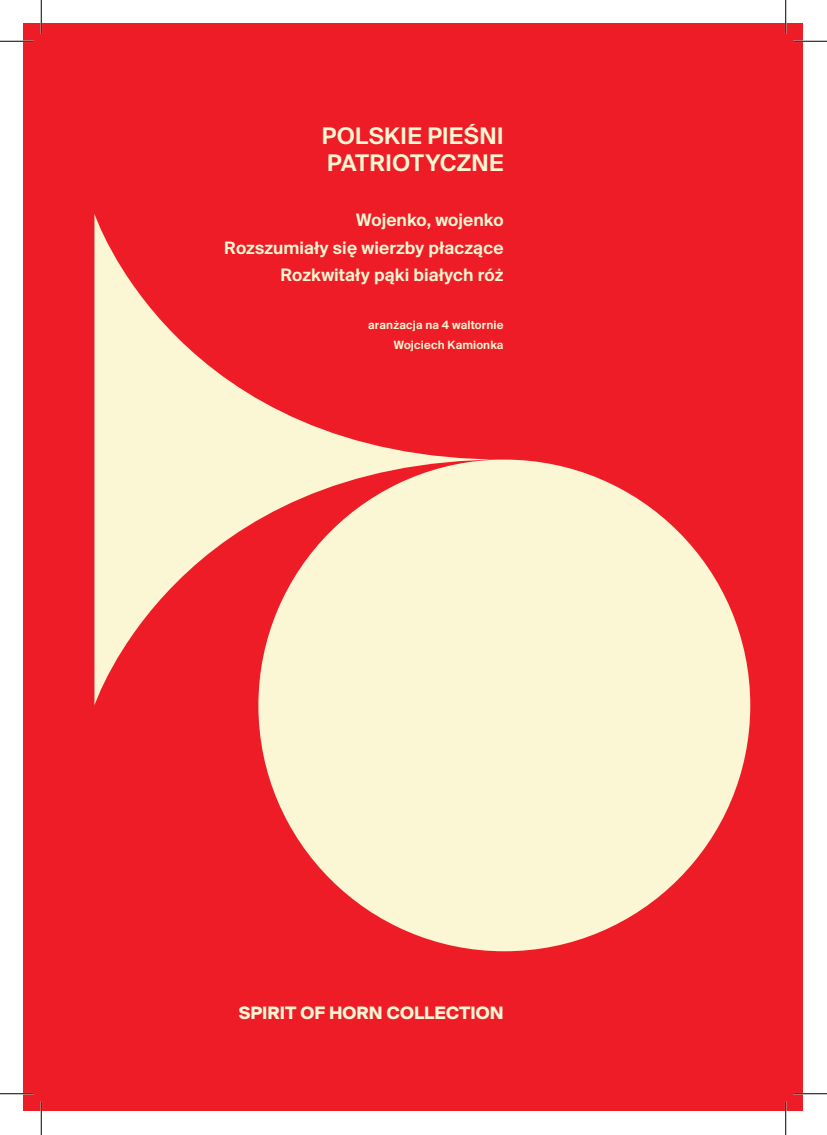
<style>
.page{position:relative;width:827px;height:1135px;background:#fff}
.page>*{position:absolute;margin:0;border:0;box-sizing:border-box;transform-origin:0 0}
.t1{font:25px/27.5px "Suisse BP Intl Antique";letter-spacing:.015em;color:#faf7d2}
.t2{font:18.75px/27.5px "Suisse BP Intl Antique";letter-spacing:.005em;color:#faf7d2;text-align:right}
.t3{font:700 18.75px "Suisse BP Intl";letter-spacing:.005em;color:#fbf7d4}
.t4{font:12.5px/20px "Suisse BP Intl Antique";letter-spacing:.01em;color:#faf7d2;text-align:right}
</style>
<div class="page">
<div style="left:24px;top:24px;width:779px;height:1087px;background:#ee1c27"></div>
<div style="left:258px;top:460px;width:492px;height:491px;background:#fbf7d4;border-radius:50%"></div>
<svg style="left:94px;top:214px;width:410px;height:491px"></svg>
<hr style="left:0;top:40px;width:34px;height:2px;background:#fff">
<hr style="left:793px;top:40px;width:34px;height:2px;background:#fff">
<hr style="left:40px;top:0;width:2px;height:34px;background:#fff">
<hr style="left:40px;top:1101px;width:2px;height:34px;background:#fff">
<hr style="left:0;top:41px;width:34px;height:1px;background:#000">
<hr style="left:793px;top:41px;width:34px;height:1px;background:#000">
<hr style="left:0;top:1093px;width:34px;height:1px;background:#000">
<hr style="left:793px;top:1093px;width:34px;height:1px;background:#000">
<hr style="left:41px;top:0;width:1px;height:34px;background:#000">
<hr style="left:41px;top:1101px;width:1px;height:34px;background:#000">
<hr style="left:785px;top:0;width:1px;height:34px;background:#000">
<hr style="left:785px;top:1101px;width:1px;height:34px;background:#000">
<h1 class="t1" style="left:322px;top:121px;width:183px">POLSKIE PIEŚNI<br>PATRIOTYCZNE</h1>
<p class="t2" style="left:224px;top:206px;width:281px">Wojenko, wojenko<br>Rozszumiały się wierzby płaczące<br>Rozkwitały pąki białych róż</p>
<p class="t4" style="left:368px;top:314px;width:137px">aranżacja na 4 waltornie<br>Wojciech Kamionka</p>
<p class="t3" style="left:239px;top:1001px;width:266px">SPIRIT OF HORN COLLECTION</p>
</div>
